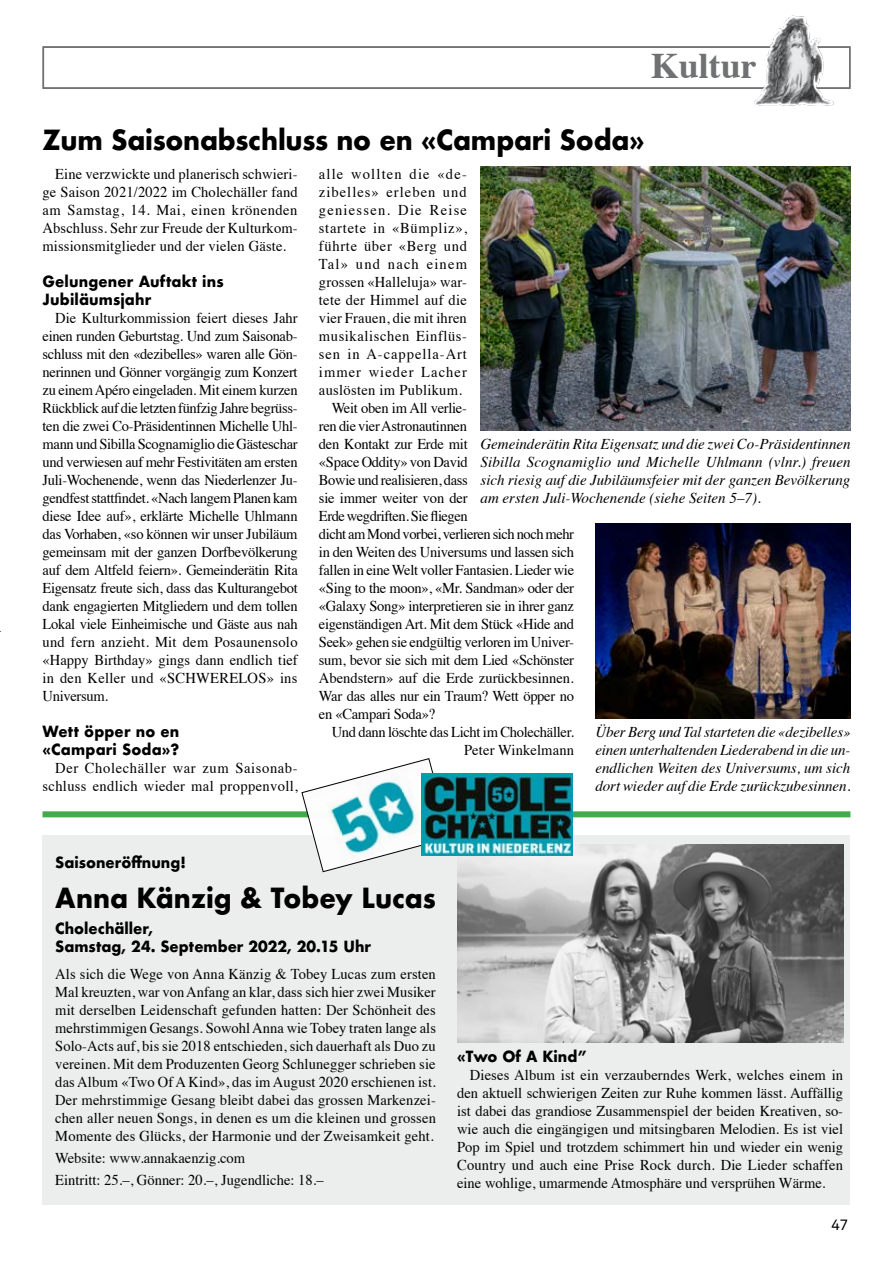
<style>
.page{position:relative;width:893px;height:1263px;background:#fff}
.page>*{position:absolute;margin:0;border:0;box-sizing:border-box;transform-origin:0 0}
.t1{font:700 36px "Times";color:#707172}
.t2{font:700 27px "Futura";letter-spacing:-.01em;color:#000;scale:.95 1}
.t3{font:15px/18px "Times";color:#000;text-align:justify}
.t4{font:15px "Times";letter-spacing:-.02em;color:#000}
.t5{font:italic 15px/18px "Times";color:#000;text-align:justify}
.t6{font:700 15px/18px "Futura";letter-spacing:.01em;color:#000;scale:.95 1}
.t7{font:15px/18px "Times";letter-spacing:.025em;color:#000;text-align:right}
.t8{font:15px "Times";letter-spacing:-.03em;color:#000}
.t9{font:15px "Times";letter-spacing:.02em;color:#000}
.t10{font:15px "Times";letter-spacing:.05em;color:#000}
.t11{font:15px "Times";letter-spacing:.08em;color:#000}
.t12{font:15px "Times";letter-spacing:.04em;color:#000}
.t13{font:15px "Times";letter-spacing:.07em;color:#000}
.t14{font:15px "Times";letter-spacing:.065em;color:#000}
.t15{font:15px "Times";letter-spacing:.085em;color:#000}
.t16{font:15px "Times";letter-spacing:.075em;color:#000}
.t17{font:15px "Akkurat Pro";color:#000}
</style>
<div class="page">
<img style="left:755px;top:15px;width:79px;height:90px">
<div style="left:43px;top:46px;width:807px;height:43px;border:2px solid #707172"></div>
<img style="left:595px;top:523px;width:255px;height:196px">
<img style="left:480px;top:166px;width:370px;height:265px">
<div style="left:43px;top:811px;width:807px;height:6px;background:#42a94c"></div>
<div style="left:43px;top:835px;width:807px;height:370px;background:#eceded"></div>
<img style="left:457px;top:845px;width:386px;height:198px">
<svg style="left:302px;top:758px;width:148px;height:114px"></svg>
<img style="left:421px;top:773px;width:152px;height:82px">
<h1 class="t1" style="left:651px;top:32px;width:108px">Kultur</h1>
<h2 class="t2" style="left:43px;top:120px;width:635px">Zum Saisonabschluss no en «Campari Soda»</h2>
<p class="t3" style="left:43px;top:163px;width:257px;text-indent:13px">Eine verzwickte und planerisch schwieri&shy;ge Saison 2021/2022 im Cholechäller fand am Samstag, 14. Mai, einen krönenden Abschluss. Sehr zur Freude der Kulturkom&shy;missionsmitglieder und der vielen Gäste.</p>
<p class="t6" style="left:43px;top:272px;width:192px">Gelungener Auftakt ins<br>Jubiläumsjahr</p>
<p class="t3" style="left:43px;top:307px;width:257px;text-indent:13px">Die Kulturkommission feiert dieses Jahr einen runden Geburtstag. Und zum Saisonab&shy;schluss mit den «dezibelles» waren alle Gön&shy;nerinnen und Gönner vorgängig zum Konzert zu einem Apéro eingeladen. Mit einem kurzen Rückblick auf die letzten fünfzig Jahre begrüss&shy;ten die zwei Co-Präsidentinnen Michelle Uhl&shy;mann und Sibilla Scognamiglio die Gästeschar und verwiesen auf mehr Festivitäten am ersten Juli-Wochenende, wenn das Niederlenzer Ju&shy;gendfest stattfindet. «Nach langem Planen kam diese Idee auf», erklärte Michelle Uhlmann das Vorhaben, «so können wir unser Jubiläum gemeinsam mit der ganzen Dorfbevölkerung auf dem Altfeld feiern». Gemeinderätin Rita Eigensatz freute sich, dass das Kulturangebot dank engagierten Mitgliedern und dem tollen Lokal viele Einheimische und Gäste aus nah und fern anzieht. Mit dem Posaunensolo «Happy Birthday» gings dann endlich tief in den Keller und «SCHWERELOS» ins Universum.</p>
<p class="t6" style="left:43px;top:722px;width:145px">Wett öpper no en «Campari Soda»?</p>
<p class="t7" style="left:43px;top:757px;width:257px">Der Cholechäller war zum Saisonab&shy;schluss endlich wieder mal proppenvoll,</p>
<p class="t11" style="left:319px;top:160px;width:150px">alle wollten die «de-</p>
<p class="t13" style="left:319px;top:178px;width:149px">zibelles» erleben und</p>
<p class="t15" style="left:319px;top:196px;width:150px">geniessen. Die Reise</p>
<p class="t10" style="left:319px;top:214px;width:150px">startete in «Bümpliz»,</p>
<p class="t10" style="left:319px;top:232px;width:150px">führte über «Berg und</p>
<p class="t11" style="left:319px;top:250px;width:150px">Tal» und nach einem</p>
<p class="t3" style="left:319px;top:271px;width:150px">grossen «Halleluja» war-</p>
<p class="t9" style="left:319px;top:286px;width:150px">tete der Himmel auf die</p>
<p class="t3" style="left:319px;top:307px;width:149px">vier Frauen, die mit ihren</p>
<p class="t12" style="left:319px;top:322px;width:150px">musikalischen Einflüs-</p>
<p class="t14" style="left:319px;top:340px;width:150px">sen in A-cappella-Art</p>
<p class="t16" style="left:319px;top:358px;width:150px">immer wieder Lacher</p>
<p class="t9" style="left:319px;top:376px;width:145px">auslösten im Publikum.</p>
<p class="t4" style="left:332px;top:394px;width:137px">Weit oben im All verlie-</p>
<p class="t4" style="left:319px;top:412px;width:150px">ren die vier Astronautinnen</p>
<p class="t4" style="left:319px;top:430px;width:150px">den Kontakt zur Erde mit</p>
<p class="t4" style="left:319px;top:448px;width:150px">«Space Oddity» von David</p>
<p class="t4" style="left:319px;top:466px;width:150px">Bowie und realisieren, dass</p>
<p class="t3" style="left:319px;top:487px;width:150px">sie immer weiter von der</p>
<p class="t8" style="left:319px;top:502px;width:150px">Erde wegdriften. Sie fliegen</p>
<p class="t8" style="left:319px;top:520px;width:257px">dicht am Mond vorbei, verlieren sich noch mehr</p>
<p class="t4" style="left:319px;top:538px;width:257px">in den Weiten des Universums und lassen sich</p>
<p class="t4" style="left:319px;top:556px;width:257px">fallen in eine Welt voller Fantasien. Lieder wie</p>
<p class="t4" style="left:319px;top:574px;width:257px">«Sing to the moon», «Mr. Sandman» oder der</p>
<p class="t4" style="left:319px;top:592px;width:257px">«Galaxy Song» interpretieren sie in ihrer ganz</p>
<p class="t4" style="left:319px;top:610px;width:257px">eigenständigen Art. Mit dem Stück «Hide and</p>
<p class="t4" style="left:319px;top:628px;width:257px">Seek» gehen sie endgültig verloren im Univer-</p>
<p class="t4" style="left:319px;top:646px;width:257px">sum, bevor sie sich mit dem Lied «Schönster</p>
<p class="t3" style="left:319px;top:667px;width:256px">Abendstern» auf die Erde zurückbesinnen.</p>
<p class="t4" style="left:319px;top:682px;width:257px">War das alles nur ein Traum? Wett öpper no</p>
<p class="t4" style="left:319px;top:700px;width:118px">en «Campari Soda»?</p>
<p class="t4" style="left:332px;top:718px;width:244px">Und dann löschte das Licht im Cholechäller.</p>
<p class="t3" style="left:464px;top:739px;width:112px">Peter Winkelmann</p>
<p class="t5" style="left:480px;top:434px;width:372px">Gemeinderätin Rita Eigensatz und die zwei Co-Präsidentinnen Sibilla Scognamiglio und Michelle Uhlmann (vlnr.) freuen sich riesig auf die Jubiläumsfeier mit der ganzen Bevölkerung am ersten Juli-Wochenende (siehe Seiten 5–7).</p>
<p class="t5" style="left:595px;top:722px;width:257px">Über Berg und Tal starteten die «dezibelles» einen unterhaltenden Liederabend in die un&shy;endlichen Weiten des Universums, um sich dort wieder auf die Erde zurückzubesinnen.</p>
<p class="t6" style="left:55px;top:853px;width:139px">Saisoneröffnung!</p>
<h2 class="t2" style="left:55px;top:878px;width:402px">Anna Känzig &amp; Tobey Lucas</h2>
<p class="t6" style="left:55px;top:919px;width:334px">Cholechäller,<br>Samstag, 24. September 2022, 20.15 Uhr</p>
<p class="t3" style="left:55px;top:963px;width:382px">Als sich die Wege von Anna Känzig &amp; Tobey Lucas zum ersten Mal kreuzten, war von Anfang an klar, dass sich hier zwei Musiker mit derselben Leidenschaft gefunden hatten: Der Schönheit des mehrstimmigen Gesangs. Sowohl Anna wie Tobey traten lange als Solo-Acts auf, bis sie 2018 entschieden, sich dauerhaft als Duo zu vereinen. Mit dem Produzenten Georg Schlunegger schrieben sie das Album «Two Of A Kind», das im August 2020 erschienen ist.<br>Der mehrstimmige Gesang bleibt dabei das grossen Markenzei&shy;chen aller neuen Songs, in denen es um die kleinen und grossen Momente des Glücks, der Harmonie und der Zweisamkeit geht.</p>
<p class="t3" style="left:55px;top:1145px;width:270px;line-height:22.2px">Website: www.annakaenzig.com<br>Eintritt: 25.–, Gönner: 20.–, Jugendliche: 18.–</p>
<p class="t6" style="left:457px;top:1047px;width:138px">«Two Of A Kind”</p>
<p class="t3" style="left:457px;top:1064px;width:388px;text-indent:13px">Dieses Album ist ein verzauberndes Werk, welches einem in den aktuell schwierigen Zeiten zur Ruhe kommen lässt. Auffällig ist dabei das grandiose Zusammenspiel der beiden Kreativen, so&shy;wie auch die eingängigen und mitsingbaren Melodien. Es ist viel Pop im Spiel und trotzdem schimmert hin und wieder ein wenig Country und auch eine Prise Rock durch. Die Lieder schaffen eine wohlige, umarmende Atmosphäre und versprühen Wärme.</p>
<p class="t17" style="left:831px;top:1216px;width:18px">47</p>
</div>
